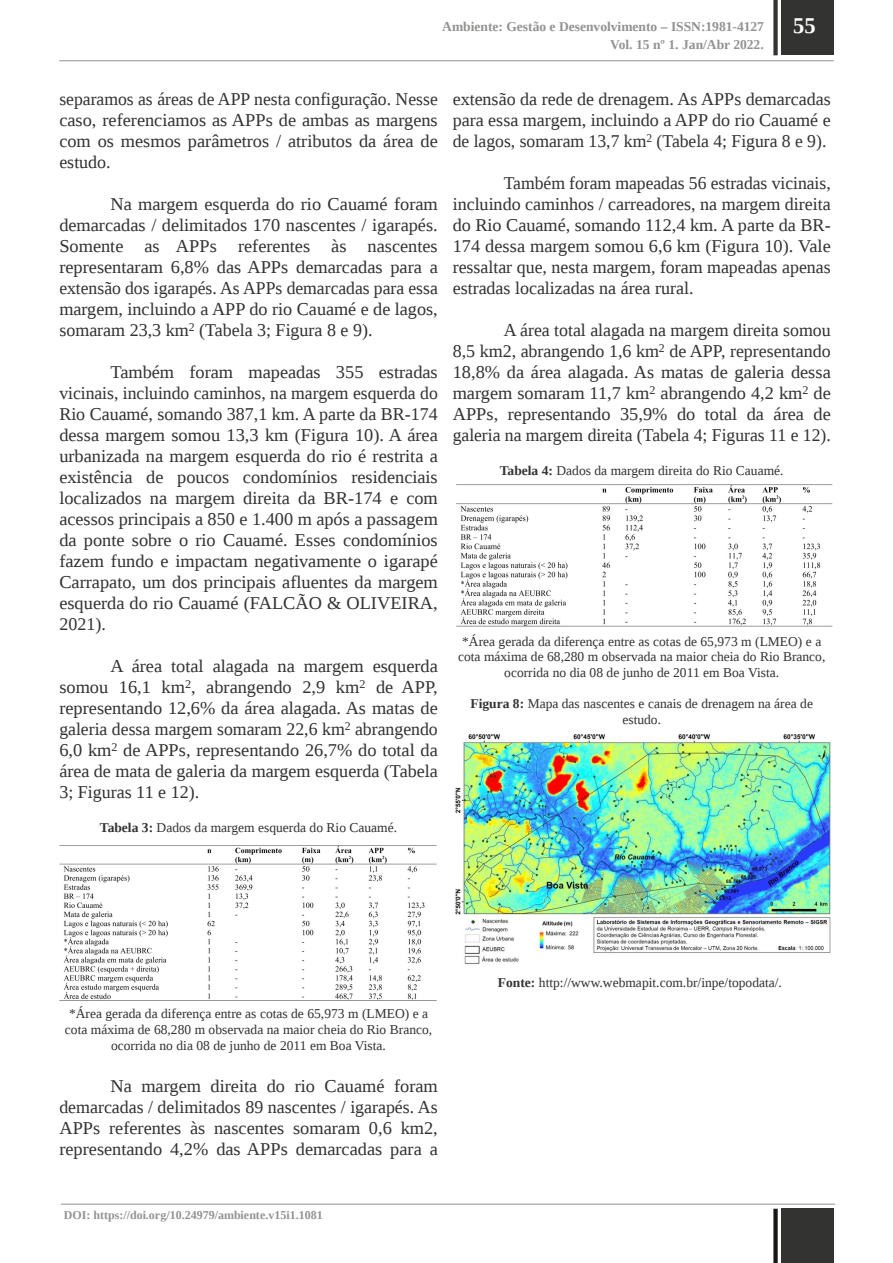
<style>
.page{position:relative;width:893px;height:1263px;background:#fff}
.page>*{position:absolute;margin:0;border:0;box-sizing:border-box;transform-origin:0 0}
.t1{font:700 22.5px "Liberation Serif";color:#fff}
.t2{font:18px/21px "Liberation Serif";color:#333332;text-align:justify}
.t3{font:13.5px/15.5px "Liberation Serif";color:#333332;text-align:center}
.t4{font:700 13.5px/18px "Liberation Serif";color:#929291;text-align:right}
.t5{font:700 12px "Liberation Serif";color:#929291}
.s1{font-weight:700}
</style>
<div class="page">
<div style="left:781px;top:0;width:52px;height:55px;background:#333332"></div>
<div style="left:773px;top:0;width:5px;height:55px;background:#333332"></div>
<div style="left:781px;top:1209px;width:52px;height:54px;background:#333332"></div>
<div style="left:773px;top:1209px;width:5px;height:54px;background:#181715"></div>
<hr style="left:60px;top:60px;width:773px;height:1px;background:#929291">
<hr style="left:61px;top:1204px;width:774px;height:1px;background:#929291">
<img style="left:60px;top:845px;width:376px;height:155px">
<img style="left:456px;top:485px;width:376px;height:141px">
<img style="left:455px;top:734px;width:376px;height:230px">
<p class="t4" style="left:442px;top:18px;width:323px">Ambiente: Gestão e Desenvolvimento – ISSN:1981-4127<br>Vol. 15 nº 1. Jan/Abr 2022.</p>
<p class="t1" style="left:793px;top:13px;width:24px">55</p>
<p class="t2" style="left:59px;top:88px;width:380px">separamos as áreas de APP nesta configuração. Nesse caso, referenciamos as APPs de ambas as margens com os mesmos parâmetros / atributos da área de estudo.</p>
<p class="t2" style="left:59px;top:193px;width:380px;text-indent:51px">Na margem esquerda do rio Cauamé foram demarcadas / delimitados 170 nascentes / igarapés.<br>Somente as APPs referentes às nascentes representaram 6,8% das APPs demarcadas para a extensão dos igarapés. As APPs demarcadas para essa margem, incluindo a APP do rio Cauamé e de lagos, somaram 23,3 km<sup>2</sup> (Tabela 3; Figura 8 e 9).</p>
<p class="t2" style="left:59px;top:361px;width:380px;text-indent:51px">Também foram mapeadas 355 estradas vicinais, incluindo caminhos, na margem esquerda do Rio Cauamé, somando 387,1 km. A parte da BR-174 dessa margem somou 13,3 km (Figura 10). A área urbanizada na margem esquerda do rio é restrita a existência de poucos condomínios residenciais localizados na margem direita da BR-174 e com acessos principais a 850 e 1.400 m após a passagem da ponte sobre o rio Cauamé. Esses condomínios fazem fundo e impactam negativamente o igarapé Carrapato, um dos principais afluentes da margem esquerda do rio Cauamé (FALCÃO &amp; OLIVEIRA, 2021).</p>
<p class="t2" style="left:59px;top:655px;width:380px;text-indent:51px">A área total alagada na margem esquerda somou 16,1 km<sup>2</sup>, abrangendo 2,9 km<sup>2</sup> de APP, representando 12,6% da área alagada. As matas de galeria dessa margem somaram 22,6 km<sup>2</sup> abrangendo 6,0 km<sup>2</sup> de APPs, representando 26,7% do total da área de mata de galeria da margem esquerda (Tabela 3; Figuras 11 e 12).</p>
<p class="t3" style="left:100px;top:820px;width:299px"><span class="s1">Tabela 3:</span> Dados da margem esquerda do Rio Cauamé.</p>
<p class="t2" style="left:453px;top:88px;width:380px">extensão da rede de drenagem. As APPs demarcadas para essa margem, incluindo a APP do rio Cauamé e de lagos, somaram 13,7 km<sup>2</sup> (Tabela 4; Figura 8 e 9).</p>
<p class="t2" style="left:453px;top:172px;width:380px;text-indent:51px">Também foram mapeadas 56 estradas vicinais, incluindo caminhos / carreadores, na margem direita do Rio Cauamé, somando 112,4 km. A parte da BR-174 dessa margem somou 6,6 km (Figura 10). Vale ressaltar que, nesta margem, foram mapeadas apenas estradas localizadas na área rural.</p>
<p class="t2" style="left:453px;top:319px;width:380px;text-indent:51px">A área total alagada na margem direita somou 8,5 km2, abrangendo 1,6 km<sup>2</sup> de APP, representando 18,8% da área alagada. As matas de galeria dessa margem somaram 11,7 km<sup>2</sup> abrangendo 4,2 km<sup>2</sup> de APPs, representando 35,9% do total da área de galeria na margem direita (Tabela 4; Figuras 11 e 12).</p>
<p class="t3" style="left:500px;top:463px;width:285px"><span class="s1">Tabela 4:</span> Dados da margem direita do Rio Cauamé.</p>
<p class="t3" style="left:458px;top:634px;width:369px">*Área gerada da diferença entre as cotas de 65,973 m (LMEO) e a cota máxima de 68,280 m observada na maior cheia do Rio Branco, ocorrida no dia 08 de junho de 2011 em Boa Vista.</p>
<p class="t3" style="left:470px;top:696px;width:344px"><span class="s1">Figura 8:</span> Mapa das nascentes e canais de drenagem na área de estudo.</p>
<p class="t3" style="left:65px;top:1006px;width:369px">*Área gerada da diferença entre as cotas de 65,973 m (LMEO) e a cota máxima de 68,280 m observada na maior cheia do Rio Branco, ocorrida no dia 08 de junho de 2011 em Boa Vista.</p>
<p class="t2" style="left:59px;top:1075px;width:380px;text-indent:51px">Na margem direita do rio Cauamé foram demarcadas / delimitados 89 nascentes / igarapés. As APPs referentes às nascentes somaram 0,6 km2, representando 4,2% das APPs demarcadas para a</p>
<p class="t5" style="left:64px;top:1208px;width:260px">DOI: https://doi.org/10.24979/ambiente.v15i1.1081</p>
<p class="t3" style="left:498px;top:975px;width:286px"><span class="s1">Fonte:</span> http://www.webmapit.com.br/inpe/topodata/.</p>
</div>
